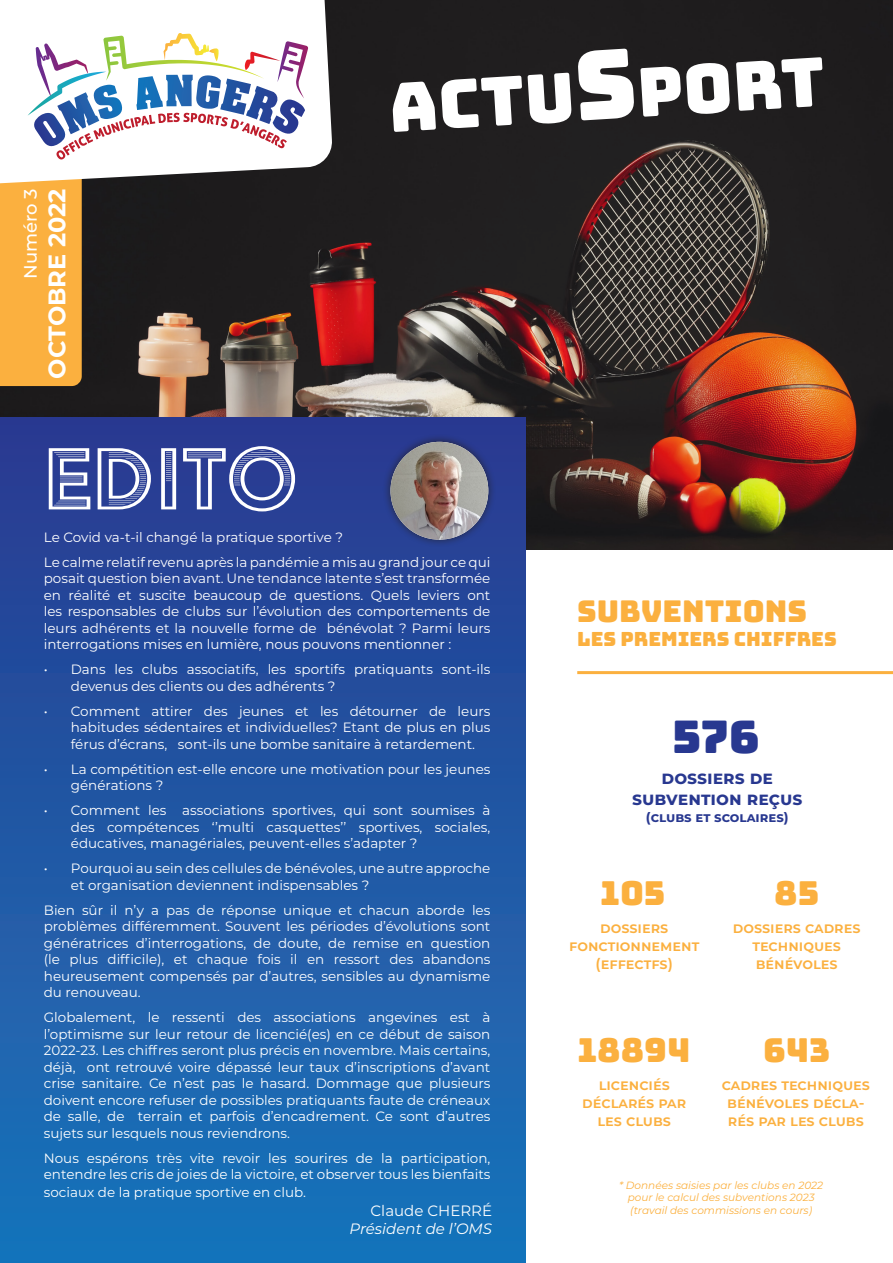
<style>
.page{position:relative;width:893px;height:1263px;background:#fff}
.page>*{position:absolute;margin:0;border:0;box-sizing:border-box;transform-origin:0 0}
.t1{font:102px "Acier BAT Text Gris";color:#fff}
.t2{font:67.5px "Bungee";color:#fff}
.t3{font:45px "Bungee";color:#283890}
.t4{font:33px "Bungee";color:#fbb03f}
.t5{font:30px "Bungee";color:#fbb03f}
.t6{font:700 24px "Montserrat";color:#fff}
.t7{font:19.5px "Bungee";color:#fbb03f}
.t8{font:700 18px/21.6px "Montserrat";color:#283890;text-align:center}
.t9{font:500 18px "Montserrat";color:#fff}
.t10{font:600 15px/18px "Montserrat";color:#fbb03f;text-align:center}
.t11{font:italic 15px "Montserrat";color:#fff}
.t12{font:15px "Montserrat";color:#fff}
.Texte_courant_EDITO{font:13.5px/16.5px "Montserrat";color:#fff;text-align:justify}
.t13{font:700 13.5px "Montserrat";color:#283890}
.Texte_Italic_JAUNE{font:italic 10.5px/12.6px "Montserrat";color:#fbb03f;text-align:center}
</style>
<div class="page">
<hr style="left:577px;top:671px;width:316px;height:3px;background:#fbb03f">
<img style="left:0;top:0;width:893px;height:550px">
<div style="left:0;top:417px;width:526px;height:846px;background:linear-gradient(to bottom,#2a3990,#1875bb)"></div>
<div style="left:382px;top:434px;width:114px;height:113px;background:#231f20;opacity:.75"></div>
<img style="left:390px;top:442px;width:98px;height:98px;border-radius:49px">
<svg style="left:0;top:0;width:333px;height:189px"></svg>
<svg style="left:0;top:25px;width:317px;height:361px"></svg>
<div style="left:577px;top:48px;width:58px;height:73px;background:#211f20"></div>
<p class="t9" style="left:18px;top:279px;width:92px;rotate:-90deg">Numéro 3</p>
<p class="t6" style="left:40px;top:378px;width:192px;rotate:-90deg">OCTOBRE 2022</p>
<h1 class="t1" style="left:44px;top:425px;width:258px">EDITO</h1>
<p class="t2" style="left:386px;top:70px;width:188px;rotate:-4deg">ACTU</p>
<p class="t2" style="left:634px;top:55px;width:190px;rotate:-4deg">PORT</p>
<p class="Texte_courant_EDITO" style="left:44px;top:528px;width:301px">Le Covid va-t-il changé la pratique sportive ?</p>
<p class="Texte_courant_EDITO" style="left:44px;top:553px;width:448px">Le calme relatif revenu après la pandémie a mis au grand jour ce qui posait question bien avant. Une tendance latente s’est transformée en réalité et suscite beaucoup de questions. Quels leviers ont les responsables de clubs sur l’évolution des comportements de leurs adhérents et la nouvelle forme de bénévolat ? Parmi leurs interrogations mises en lumière, nous pouvons mentionner :</p>
<p class="Texte_courant_EDITO" style="left:71px;top:661px;width:421px;text-indent:-27px">• Dans les clubs associatifs, les sportifs pratiquants sont-ils devenus des clients ou des adhérents ?</p>
<p class="Texte_courant_EDITO" style="left:71px;top:702px;width:421px;text-indent:-27px">• Comment attirer des jeunes et les détourner de leurs habitudes sédentaires et individuelles? Etant de plus en plus férus d’écrans, sont-ils une bombe sanitaire à retardement.</p>
<p class="Texte_courant_EDITO" style="left:71px;top:760px;width:421px;text-indent:-27px">• La compétition est-elle encore une motivation pour les jeunes générations ?</p>
<p class="Texte_courant_EDITO" style="left:71px;top:802px;width:421px;text-indent:-27px">• Comment les associations sportives, qui sont soumises à des compétences ‘’multi casquettes’’ sportives, sociales, éducatives, managériales, peuvent-elles s’adapter ?</p>
<p class="Texte_courant_EDITO" style="left:71px;top:860px;width:421px;text-indent:-27px">• Pourquoi au sein des cellules de bénévoles, une autre approche et organisation deviennent indispensables ?</p>
<p class="Texte_courant_EDITO" style="left:44px;top:901px;width:448px">Bien sûr il n’y a pas de réponse unique et chacun aborde les problèmes différemment. Souvent les périodes d’évolutions sont génératrices d’interrogations, de doute, de remise en question (le plus difficile), et chaque fois il en ressort des abandons heureusement compensés par d’autres, sensibles au dynamisme du renouveau.</p>
<p class="Texte_courant_EDITO" style="left:44px;top:1009px;width:448px">Globalement, le ressenti des associations angevines est à l’optimisme sur leur retour de licencié(es) en ce début de saison 2022-23. Les chiffres seront plus précis en novembre. Mais certains, déjà, ont retrouvé voire dépassé leur taux d’inscriptions d’avant crise sanitaire. Ce n’est pas le hasard. Dommage que plusieurs doivent encore refuser de possibles pratiquants faute de créneaux de salle, de terrain et parfois d’encadrement. Ce sont d’autres sujets sur lesquels nous reviendrons.</p>
<p class="Texte_courant_EDITO" style="left:44px;top:1149px;width:448px">Nous espérons très vite revoir les sourires de la participation, entendre les cris de joies de la victoire, et observer tous les bienfaits</p>
<p class="Texte_courant_EDITO" style="left:44px;top:1184px;width:264px">sociaux de la pratique sportive en club.</p>
<p class="t5" style="left:577px;top:594px;width:231px">SUBVENTIONS</p>
<p class="t7" style="left:577px;top:627px;width:261px">LES PREMIERS CHIFFRES</p>
<p class="t3" style="left:672px;top:711px;width:90px">576</p>
<p class="t8" style="left:632px;top:766px;width:172px">DOSSIERS DE<br>SUBVENTION REÇUS</p>
<p class="t13" style="left:646px;top:807px;width:144px">(CLUBS ET SCOLAIRES)</p>
<p class="t4" style="left:600px;top:874px;width:67px">105</p>
<p class="t10" style="left:569px;top:918px;width:132px">dossiers fonctionnement (effectfs)</p>
<p class="t10" style="left:733px;top:918px;width:129px">dossiers cadres techniques bénévoles</p>
<p class="t4" style="left:774px;top:874px;width:46px">85</p>
<p class="t4" style="left:577px;top:1031px;width:115px">18894</p>
<p class="t4" style="left:763px;top:1031px;width:68px">643</p>
<p class="t10" style="left:582px;top:1075px;width:105px">licenciés déclarés par les clubs</p>
<p class="t10" style="left:722px;top:1075px;width:150px">cadres techniques bénévoles décla&shy;rés par les clubs</p>
<p class="Texte_Italic_JAUNE" style="left:619px;top:1178px;width:206px">* Données saisies par les clubs en 2022 pour le calcul des subventions 2023</p>
<p class="t12" style="left:371px;top:1200px;width:123px">Claude CHERRÉ</p>
<p class="Texte_Italic_JAUNE" style="left:630px;top:1203px;width:183px">(travail des commissions en cours)</p>
<p class="t11" style="left:350px;top:1218px;width:144px">Président de l’OMS</p>
</div>
